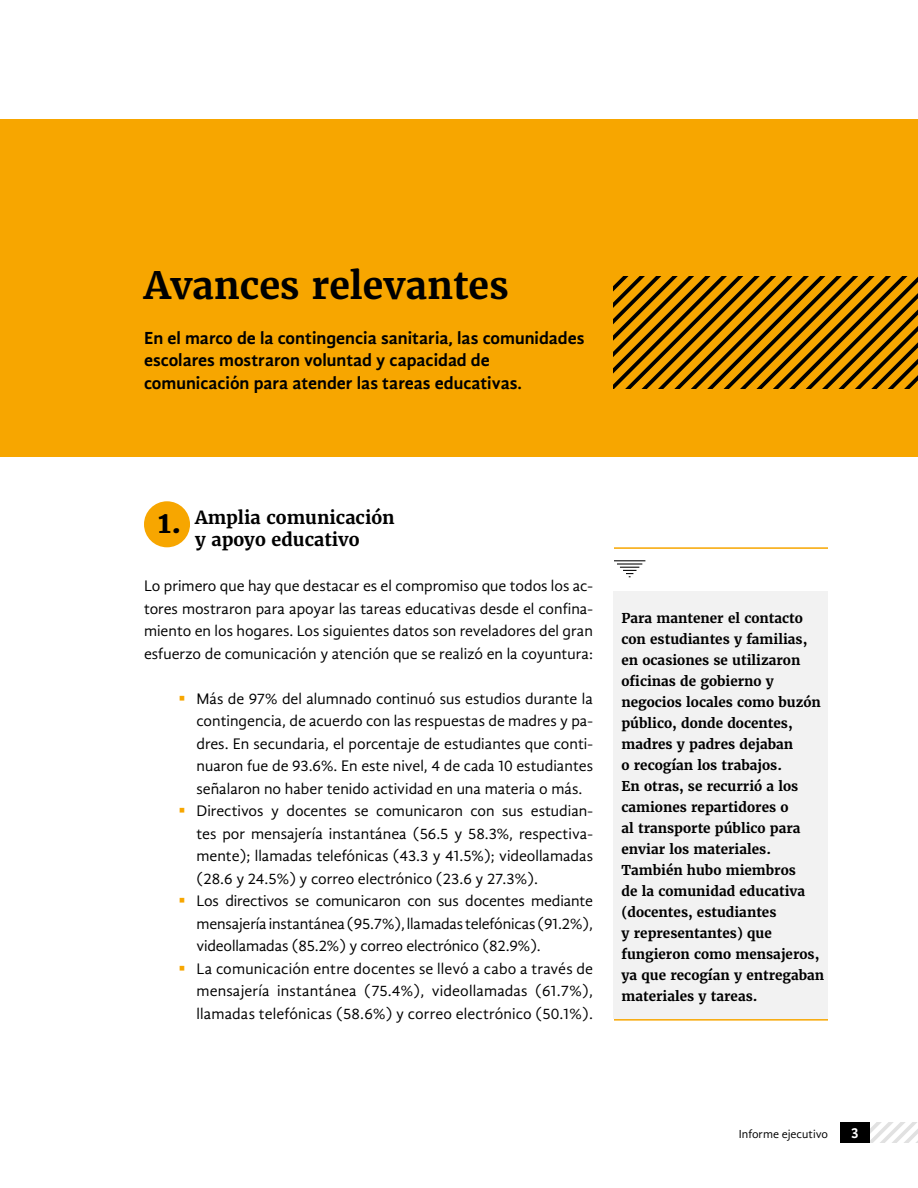
<style>
.page{position:relative;width:918px;height:1188px;background:#fff}
.page>*{position:absolute;margin:0;border:0;box-sizing:border-box;transform-origin:0 0}
.t1{font:700 37.5px "Merriweather";color:#000}
.t2{font:700 30px "Merriweather";color:#000}
.t3{font:700 18px/22.5px "Gandhi Sans";color:#000}
.t4{font:700 18px/22.5px "Merriweather";color:#000}
.t5{font:15.75px/22.5px "Gandhi Sans";color:#000;text-align:justify}
.t6{font:700 15px "Gandhi Sans";color:#fff}
.t7{font:700 13.5px/21px "Merriweather";color:#000}
.t8{font:12px "Gandhi Sans";color:#000}
</style>
<div class="page">
<svg style="left:870px;top:1122px;width:48px;height:21px"></svg>
<div style="left:840px;top:1122px;width:30px;height:21px;background:#000"></div>
<div style="left:614px;top:591px;width:214px;height:428px;background:#f2f2f2"></div>
<div style="left:0;top:119px;width:918px;height:337px;background:#f7a600"></div>
<svg style="left:614px;top:276px;width:304px;height:113px"></svg>
<div style="left:144px;top:501px;width:46px;height:46px;background:#f7a600;border-radius:50%"></div>
<hr style="left:614px;top:547px;width:214px;height:2px;background:#f7a600">
<hr style="left:614px;top:1019px;width:214px;height:2px;background:#f7a600">
<hr style="left:614px;top:560px;width:31px;height:1px;background:#000">
<hr style="left:617px;top:563px;width:25px;height:2px;background:#000">
<svg style="left:620px;top:567px;width:19px;height:10px"></svg>
<h1 class="t1" style="left:144px;top:261px;width:366px">Avances relevantes</h1>
<p class="t3" style="left:144px;top:326px;width:442px">En el marco de la contingencia sanitaria, las comunidades escolares mostraron voluntad y capacidad de comunicación para atender las tareas educativas.</p>
<h2 class="t2" style="left:158px;top:503px;width:25px">1.</h2>
<p class="t4" style="left:195px;top:506px;width:201px">Amplia comunicación y apoyo educativo</p>
<p class="t5" style="left:144px;top:575px;width:451px">Lo primero que hay que destacar es el compromiso que todos los ac&shy;tores mostraron para apoyar las tareas educativas desde el confina&shy;miento en los hogares. Los siguientes datos son reveladores del gran esfuerzo de comunicación y atención que se realizó en la coyuntura:</p>
<p class="t5" style="left:196px;top:687px;width:398px;text-align:left">Más de 97% del alumnado continuó sus estudios durante la contingencia, de acuerdo con las respuestas de madres y pa&shy;dres. En secundaria, el porcentaje de estudiantes que conti&shy;nuaron fue de 93.6%. En este nivel, 4 de cada 10 estudiantes señalaron no haber tenido actividad en una materia o más.<br>Directivos y docentes se comunicaron con sus estudian&shy;tes por mensajería instantánea (56.5 y 58.3%, respectiva&shy;mente); llamadas telefónicas (43.3 y 41.5%); videollamadas (28.6 y 24.5%) y correo electrónico (23.6 y 27.3%).<br>Los directivos se comunicaron con sus docentes mediante mensajería instantánea (95.7%), llamadas telefónicas (91.2%), videollamadas (85.2%) y correo electrónico (82.9%).<br>La comunicación entre docentes se llevó a cabo a través de mensajería instantánea (75.4%), videollamadas (61.7%), llamadas telefónicas (58.6%) y correo electrónico (50.1%).</p>
<p class="t7" style="left:621px;top:607px;width:204px">Para mantener el contacto con estudiantes y familias, en ocasiones se utilizaron oficinas de gobierno y negocios locales como buzón público, donde docentes, madres y padres dejaban<br>o recogían los trabajos.<br>En otras, se recurrió a los camiones repartidores o<br>al transporte público para enviar los materiales.<br>También hubo miembros<br>de la comunidad educativa (docentes, estudiantes<br>y representantes) que fungieron como mensajeros, ya que recogían y entregaban materiales y tareas.</p>
<p class="t8" style="left:739px;top:1127px;width:91px">Informe ejecutivo</p>
<p class="t6" style="left:851px;top:1124px;width:10px">3</p>
</div>
